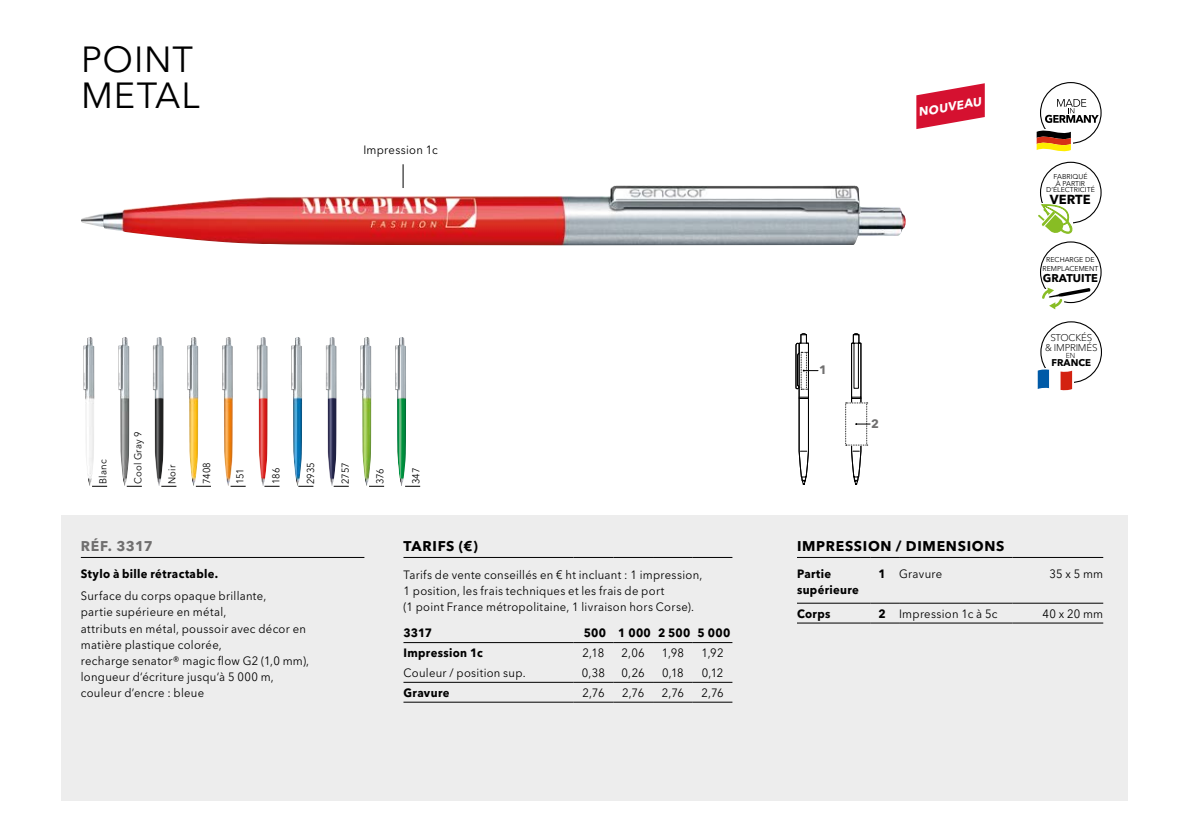
<style>
.page{position:relative;width:1191px;height:840px;background:#fff}
.page>*{position:absolute;margin:0;border:0;box-sizing:border-box;transform-origin:0 0}
.t1{font:36px/36px "Avenir Next W1 G";letter-spacing:.025em;color:#000}
.t2{font:700 14px "Avenir Next W1 G";letter-spacing:.05em;color:#000}
.t3{font:700 14px "Avenir Next W1 G";letter-spacing:.04em;color:#706f6f}
.t4{font:700 13px "Avenir Next W1 G";color:#000}
.t5{font:700 12.2px "Avenir Next W1 G";color:#706f6f}
.t6{font:12px/16px "Avenir Next W1 G";letter-spacing:.025em;color:#000;scale:.94 1}
.t7{font:700 12px/16px "Avenir Next W1 G";letter-spacing:.03em;color:#000;scale:.94 1}
.t8{font:italic 700 12px "Avenir Next W1 G";color:#fff}
.t9{font:700 11.2px "Avenir Next W1 G";color:#000}
.t10{font:10px "Avenir Next W1 G";letter-spacing:.025em;color:#000;scale:.94 1}
.t11{font:300 9.8px/9.6px "Avenir Next W1 G";letter-spacing:-.02em;color:#000;text-align:center}
.t12{font:700 9.8px "Avenir Next W1 G";color:#000}
.t13{font:300 7.2px "Avenir Next W1 G";color:#000}
.t14{font:7px/8.4px "Avenir Next W1 G";color:#000;text-align:center}
.s1{font-weight:700}
</style>
<div class="page">
<div style="left:61px;top:515px;width:1066px;height:285px;background:#ededed"></div>
<img style="left:83px;top:337px;width:11px;height:149px">
<img style="left:153px;top:337px;width:11px;height:149px">
<img style="left:187px;top:337px;width:11px;height:149px">
<img style="left:222px;top:337px;width:11px;height:149px">
<img style="left:257px;top:337px;width:11px;height:149px">
<img style="left:326px;top:337px;width:10px;height:149px">
<img style="left:360px;top:337px;width:11px;height:149px">
<img style="left:395px;top:337px;width:11px;height:149px">
<img style="left:291px;top:337px;width:11px;height:149px">
<img style="left:118px;top:337px;width:11px;height:149px">
<img style="left:81px;top:185px;width:825px;height:60px">
<svg style="left:196px;top:485px;width:15px;height:1px"></svg>
<svg style="left:127px;top:485px;width:15px;height:1px"></svg>
<svg style="left:92px;top:485px;width:15px;height:1px"></svg>
<svg style="left:230px;top:485px;width:16px;height:1px"></svg>
<svg style="left:264px;top:485px;width:15px;height:1px"></svg>
<svg style="left:298px;top:485px;width:15px;height:1px"></svg>
<svg style="left:334px;top:485px;width:15px;height:1px"></svg>
<svg style="left:369px;top:485px;width:15px;height:1px"></svg>
<svg style="left:405px;top:485px;width:15px;height:1px"></svg>
<svg style="left:161px;top:485px;width:15px;height:1px"></svg>
<svg style="left:1036px;top:82px;width:65px;height:70px"></svg>
<svg style="left:845px;top:333px;width:25px;height:151px"></svg>
<svg style="left:795px;top:333px;width:23px;height:151px"></svg>
<svg style="left:1038px;top:162px;width:63px;height:72px"></svg>
<svg style="left:1037px;top:321px;width:65px;height:69px"></svg>
<hr style="left:81px;top:556px;width:283px;height:1px;background:#000">
<svg style="left:1040px;top:241px;width:61px;height:68px"></svg>
<hr style="left:797px;top:556px;width:73px;height:1px;background:#000">
<svg style="left:871px;top:556px;width:28px;height:1px"></svg>
<hr style="left:899px;top:556px;width:113px;height:1px;background:#000">
<hr style="left:1012px;top:556px;width:91px;height:1px;background:#000">
<hr style="left:797px;top:602px;width:73px;height:1px;background:#000">
<svg style="left:870px;top:602px;width:29px;height:1px"></svg>
<hr style="left:899px;top:602px;width:113px;height:1px;background:#000">
<hr style="left:1012px;top:602px;width:91px;height:1px;background:#000">
<hr style="left:797px;top:622px;width:73px;height:1px;background:#000">
<svg style="left:870px;top:622px;width:29px;height:1px"></svg>
<hr style="left:899px;top:622px;width:113px;height:1px;background:#000">
<hr style="left:1012px;top:622px;width:91px;height:1px;background:#000">
<svg style="left:403px;top:164px;width:1px;height:24px"></svg>
<svg style="left:916px;top:83px;width:68px;height:46px"></svg>
<hr style="left:403px;top:556px;width:170px;height:1px;background:#000">
<hr style="left:573px;top:556px;width:40px;height:1px;background:#000">
<hr style="left:613px;top:556px;width:40px;height:1px;background:#000">
<hr style="left:653px;top:556px;width:39px;height:1px;background:#000">
<hr style="left:692px;top:556px;width:40px;height:1px;background:#000">
<hr style="left:403px;top:642px;width:170px;height:1px;background:#000">
<hr style="left:403px;top:681px;width:170px;height:1px;background:#000">
<hr style="left:403px;top:701px;width:170px;height:1px;background:#000">
<hr style="left:573px;top:642px;width:40px;height:1px;background:#000">
<hr style="left:613px;top:642px;width:40px;height:1px;background:#000">
<hr style="left:653px;top:642px;width:39px;height:1px;background:#000">
<hr style="left:692px;top:642px;width:40px;height:1px;background:#000">
<hr style="left:573px;top:681px;width:40px;height:1px;background:#000">
<hr style="left:613px;top:681px;width:40px;height:1px;background:#000">
<hr style="left:653px;top:681px;width:39px;height:1px;background:#000">
<hr style="left:692px;top:681px;width:40px;height:1px;background:#000">
<hr style="left:573px;top:701px;width:40px;height:1px;background:#000">
<hr style="left:613px;top:701px;width:40px;height:1px;background:#000">
<hr style="left:653px;top:701px;width:39px;height:1px;background:#000">
<hr style="left:692px;top:701px;width:40px;height:1px;background:#000">
<h1 class="t1" style="left:81px;top:42px;width:120px">POINT<br>METAL</h1>
<p class="t6" style="left:363px;top:142px;width:81px">Impression 1c</p>
<p class="t10" style="left:132px;top:484px;width:57px;rotate:-90deg">Cool Gray 9</p>
<p class="t10" style="left:97px;top:484px;width:28px;rotate:-90deg">Blanc</p>
<p class="t10" style="left:166px;top:484px;width:22px;rotate:-90deg">Noir</p>
<p class="t10" style="left:201px;top:484px;width:25px;rotate:-90deg">7408</p>
<p class="t10" style="left:234px;top:484px;width:18px;rotate:-90deg">151</p>
<p class="t10" style="left:270px;top:484px;width:19px;rotate:-90deg">186</p>
<p class="t10" style="left:305px;top:484px;width:25px;rotate:-90deg">2935</p>
<p class="t10" style="left:339px;top:484px;width:25px;rotate:-90deg">2757</p>
<p class="t10" style="left:374px;top:484px;width:18px;rotate:-90deg">376</p>
<p class="t10" style="left:410px;top:484px;width:19px;rotate:-90deg">347</p>
<p class="t3" style="left:81px;top:537px;width:74px">RÉF. 3317</p>
<p class="t7" style="left:81px;top:566px;width:148px">Stylo à bille rétractable.</p>
<p class="t6" style="left:81px;top:588px;width:244px">Surface du corps opaque brillante,<br>partie supérieure en métal,<br>attributs en métal, poussoir avec décor en matière plastique colorée,<br>recharge senator® magic flow G2 (1,0 mm), longueur d‘écriture jusqu‘à 5 000 m, couleur d’encre : bleue</p>
<p class="t2" style="left:403px;top:537px;width:76px">TARIFS (€)</p>
<p class="t6" style="left:403px;top:566px;width:319px">Tarifs de vente conseillés en € ht incluant : 1 impression,<br>1 position, les frais techniques et les frais de port<br>(1 point France métropolitaine, 1 livraison hors Corse).</p>
<p class="t7" style="left:403px;top:624px;width:32px">3317</p>
<p class="t7" style="left:583px;top:624px;width:157px">500 1 000 2 500 5 000</p>
<p class="t7" style="left:403px;top:644px;width:86px">Impression 1c</p>
<p class="t6" style="left:582px;top:644px;width:25px">2,18</p>
<p class="t6" style="left:621px;top:644px;width:26px">2,06</p>
<p class="t6" style="left:662px;top:644px;width:25px">1,98</p>
<p class="t6" style="left:701px;top:644px;width:25px">1,92</p>
<p class="t6" style="left:403px;top:664px;width:131px">Couleur / position sup.</p>
<p class="t6" style="left:582px;top:664px;width:26px">0,38</p>
<p class="t6" style="left:621px;top:664px;width:26px">0,26</p>
<p class="t6" style="left:662px;top:664px;width:25px">0,18</p>
<p class="t6" style="left:702px;top:664px;width:25px">0,12</p>
<p class="t7" style="left:403px;top:684px;width:50px">Gravure</p>
<p class="t6" style="left:582px;top:684px;width:25px">2,76</p>
<p class="t6" style="left:622px;top:684px;width:25px">2,76</p>
<p class="t6" style="left:662px;top:684px;width:25px">2,76</p>
<p class="t6" style="left:701px;top:684px;width:25px">2,76</p>
<p class="t8" style="left:917px;top:105px;width:65px;rotate:-10deg">NOUVEAU</p>
<p class="t5" style="left:819px;top:362px;width:9px">1</p>
<p class="t5" style="left:871px;top:416px;width:9px">2</p>
<p class="t14" style="left:1053px;top:172px;width:35px">FABRIQUÉ</p>
<p class="t14" style="left:1056px;top:179px;width:31px">À PARTIR</p>
<p class="t14" style="left:1046px;top:186px;width:50px">D‘ÉLECTRICITÉ</p>
<p class="t4" style="left:1050px;top:191px;width:42px">VERTE</p>
<p class="t14" style="left:1042px;top:255px;width:57px">RECHARGE DE<br>REMPLACEMENT</p>
<p class="t9" style="left:1043px;top:271px;width:57px">GRATUITE</p>
<p class="t11" style="left:1045px;top:333px;width:54px">STOCKÉS<br>&amp; IMPRIMÉS</p>
<p class="t13" style="left:1065px;top:351px;width:11px">EN</p>
<p class="t12" style="left:1051px;top:356px;width:41px">FRANCE</p>
<p class="t2" style="left:797px;top:537px;width:209px">IMPRESSION / DIMENSIONS</p>
<p class="t7" style="left:797px;top:565px;width:67px">Partie supérieure</p>
<p class="t6" style="left:878px;top:565px;width:69px"><span class="s1">1</span> Gravure</p>
<p class="t6" style="left:1049px;top:565px;width:59px">35 x 5 mm</p>
<p class="t7" style="left:797px;top:605px;width:37px">Corps</p>
<p class="t6" style="left:878px;top:605px;width:128px"><span class="s1">2</span> Impression 1c à 5c</p>
<p class="t6" style="left:1042px;top:605px;width:66px">40 x 20 mm</p>
</div>
